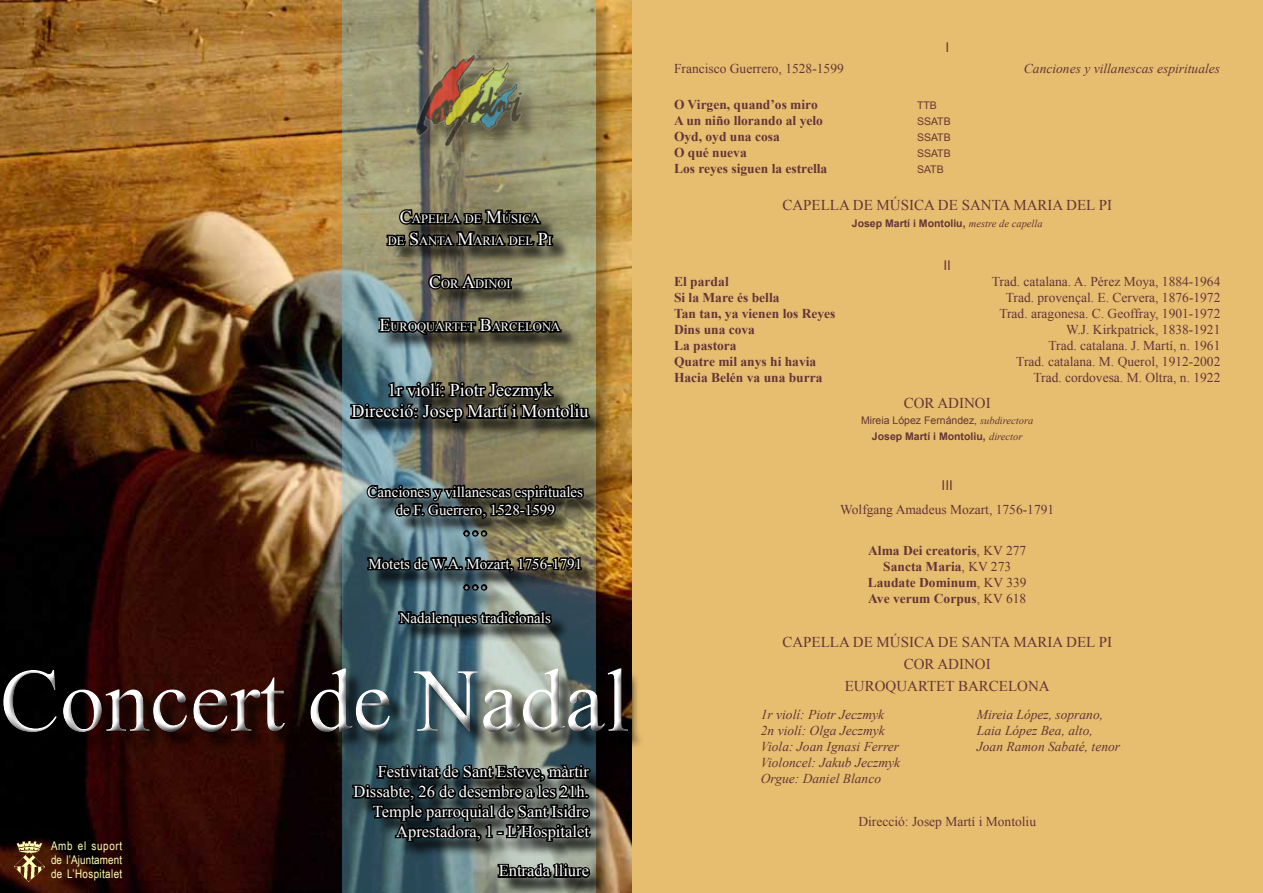
<style>
.page{position:relative;width:1263px;height:893px;background:#fff}
.page>*{position:absolute;margin:0;border:0;box-sizing:border-box;transform-origin:0 0}
.t1{font:90px "Times New Roman";color:#fff}
.t2{font:18px/21.6px "Times New Roman";color:#fff;text-align:center}
.t3{font:16.5px/19.8px "Times New Roman";color:#fff;text-align:right}
.t4{font:15px/18px "Times New Roman";color:#fff;text-align:center}
.t5{font:15px/22px "Times New Roman";color:#673437;text-align:center}
.t6{font:13.5px "Times New Roman";color:#673437}
.t7{font:700 13.5px/16px "Times New Roman";color:#673437;text-align:center}
.t8{font:italic 13.5px/16px "Times New Roman";color:#673437}
.t9{font:13.5px "Arial";color:#673437}
.t10{font:12.6px/21.6px "Times New Roman";color:#fff;text-align:center}
.t11{font:12px/14.4px "Arial Narrow";letter-spacing:.03em;color:#ffffb3;text-align:justify}
.t12{font:10.5px/16px "Arial";color:#673437;text-align:center}
.t13{font:700 10.5px "Arial";color:#673437}
.t14{font:8.7px "Times New Roman";color:#fff}
.s1{font-size:18px}
.s2{font-family:"Times New Roman";font-weight:400;font-style:italic}
.s3{font-family:"Times New Roman";font-style:italic}
.s4{font-weight:700}
.s5{font-weight:400}
</style>
<div class="page">
<div style="left:631px;top:0;width:632px;height:893px;background:#e7be6f"></div>
<img style="left:0;top:0;width:631px;height:893px">
<div style="left:345px;top:2px;width:270px;height:891px;background:#000;opacity:.75"></div>
<svg style="left:342px;top:0;width:254px;height:893px;background:#8b9077"></svg>
<div style="left:417px;top:56px;width:121px;height:107px;background:#000;opacity:.75"></div>
<img style="left:414px;top:48px;width:113px;height:101px">
<div style="left:352px;top:212px;width:255px;height:228px;background:#000;opacity:.75"></div>
<svg style="left:385px;top:199px;width:170px;height:52px;background:#4b4837"></svg>
<svg style="left:426px;top:271px;width:88px;height:23px;background:#434033"></svg>
<svg style="left:377px;top:315px;width:186px;height:22px;background:#3b3d33"></svg>
<svg style="left:349px;top:379px;width:243px;height:46px;background:#373c35"></svg>
<div style="left:369px;top:487px;width:232px;height:158px;background:#000;opacity:.75"></div>
<img style="left:364px;top:478px;width:222px;height:152px">
<div style="left:5px;top:671px;width:641px;height:79px;background:#000;opacity:.75"></div>
<div style="left:0;top:657px;width:636px;height:81px;background:#fff;opacity:.75"></div>
<div style="left:0;top:661px;width:639px;height:82px;background:#000;opacity:.75"></div>
<div style="left:354px;top:766px;width:255px;height:127px;background:#000;opacity:.75"></div>
<svg style="left:351px;top:762px;width:242px;height:86px;background:#283132"></svg>
<svg style="left:496px;top:861px;width:96px;height:21px;background:#444842"></svg>
<img style="left:14px;top:841px;width:36px;height:44px">
<p class="t10" style="left:388px;top:208px;width:166px"><span class="s1">C</span>APELLA DE <span class="s1">M</span>ÚSICA<br>DE <span class="s1">S</span> ANTA <span class="s1">M</span>ARIA DEL <span class="s1">P</span>I</p>
<p class="t10" style="left:429px;top:273px;width:83px"><span class="s1">C</span>OR <span class="s1">A</span>DINOI</p>
<p class="t10" style="left:379px;top:316px;width:182px"><span class="s1">E</span>UROQUARTET <span class="s1">B</span>ARCELONA</p>
<h2 class="t2" style="left:351px;top:379px;width:238px">1r violí: Piotr Jeczmyk<br>Direcció: Josep Martí i Montoliu</h2>
<p class="t4" style="left:368px;top:482px;width:217px">Canciones y villanescas espirituales de F. Guerrero, 1528-1599</p>
<p class="t14" style="left:464px;top:529px;width:23px">* * *</p>
<p class="t4" style="left:368px;top:554px;width:215px">Motets de W.A. Mozart, 1756-1791</p>
<p class="t14" style="left:464px;top:583px;width:23px">* * *</p>
<p class="t4" style="left:400px;top:608px;width:153px">Nadalenques tradicionals</p>
<h1 class="t1" style="left:0;top:640px;width:631px">Concert de Nadal</h1>
<p class="t3" style="left:353px;top:762px;width:237px">Festivitat de Sant Esteve, màrtir Dissabte, 26 de desembre a les 21h.<br>Temple parroquial de Sant Isidre Aprestadora, 1 - L’Hospitalet</p>
<p class="t3" style="left:499px;top:861px;width:92px">Entrada lliure</p>
<p class="t11" style="left:51px;top:838px;width:73px">Amb el suport de l’Ajuntament de L’Hospitalet</p>
<p class="t9" style="left:945px;top:39px;width:5px">I</p>
<p class="t6" style="left:674px;top:59px;width:171px">Francisco Guerrero, 1528-1599</p>
<p class="t8" style="left:1024px;top:60px;width:198px">Canciones y villanescas espirituales</p>
<p class="t7" style="left:674px;top:96px;width:145px">O Virgen, quand’os miro</p>
<p class="t12" style="left:917px;top:98px;width:21px">TTB</p>
<p class="t7" style="left:674px;top:112px;width:150px">A un niño llorando al yelo</p>
<p class="t12" style="left:917px;top:114px;width:35px">SSATB</p>
<p class="t7" style="left:674px;top:128px;width:107px">Oyd, oyd una cosa</p>
<p class="t12" style="left:917px;top:130px;width:35px">SSATB</p>
<p class="t7" style="left:674px;top:144px;width:74px">O qué nueva</p>
<p class="t12" style="left:917px;top:146px;width:35px">SSATB</p>
<p class="t7" style="left:674px;top:160px;width:155px">Los reyes siguen la estrella</p>
<p class="t12" style="left:917px;top:162px;width:28px">SATB</p>
<p class="t5" style="left:782px;top:194px;width:331px">CAPELLA DE MÚSICA DE SANTA MARIA DEL PI</p>
<p class="t13" style="left:852px;top:217px;width:192px">Josep Martí i Montoliu, <span class="s2">mestre de capella</span></p>
<p class="t9" style="left:943px;top:256px;width:9px">II</p>
<p class="t7" style="left:674px;top:273px;width:56px">El pardal</p>
<p class="t6" style="left:992px;top:272px;width:230px">Trad. catalana. A. Pérez Moya, 1884-1964</p>
<p class="t7" style="left:674px;top:289px;width:107px">Si la Mare és bella</p>
<p class="t6" style="left:1006px;top:288px;width:216px">Trad. provençal. E. Cervera, 1876-1972</p>
<p class="t7" style="left:674px;top:305px;width:163px">Tan tan, ya vienen los Reyes</p>
<p class="t6" style="left:999px;top:304px;width:223px">Trad. aragonesa. C. Geoffray, 1901-1972</p>
<p class="t7" style="left:674px;top:321px;width:83px">Dins una cova</p>
<p class="t6" style="left:1066px;top:320px;width:156px">W.J. Kirkpatrick, 1838-1921</p>
<p class="t7" style="left:674px;top:337px;width:64px">La pastora</p>
<p class="t6" style="left:1048px;top:336px;width:173px">Trad. catalana. J. Martí, n. 1961</p>
<p class="t7" style="left:674px;top:353px;width:144px">Quatre mil anys hi havia</p>
<p class="t6" style="left:1016px;top:352px;width:206px">Trad. catalana. M. Querol, 1912-2002</p>
<p class="t7" style="left:674px;top:369px;width:150px">Hacia Belén va una burra</p>
<p class="t6" style="left:1033px;top:368px;width:188px">Trad. cordovesa. M. Oltra, n. 1922</p>
<p class="t5" style="left:904px;top:392px;width:89px">COR ADINOI</p>
<p class="t12" style="left:861px;top:413px;width:174px">Mireia López Fernández, <span class="s3">subdirectora<br></span><span class="s4">Josep Martí i Montoliu,</span> <span class="s3">director</span></p>
<p class="t9" style="left:941px;top:476px;width:13px">III</p>
<p class="t6" style="left:840px;top:501px;width:216px">Wolfgang Amadeus Mozart, 1756-1791</p>
<p class="t7" style="left:868px;top:542px;width:160px">Alma Dei creatoris<span class="s5">, KV 277<br></span>Sancta Maria<span class="s5">, KV 273<br></span>Laudate Dominum<span class="s5">, KV 339<br></span>Ave verum Corpus<span class="s5">, KV 618</span></p>
<p class="t5" style="left:782px;top:631px;width:331px">CAPELLA DE MÚSICA DE SANTA MARIA DEL PI<br>COR ADINOI<br>EUROQUARTET BARCELONA</p>
<p class="t8" style="left:761px;top:706px;width:141px">1r violí: Piotr Jeczmyk<br>2n violí: Olga Jeczmyk<br>Viola: Joan Ignasi Ferrer<br>Violoncel: Jakub Jeczmyk<br>Orgue: Daniel Blanco</p>
<p class="t8" style="left:977px;top:706px;width:145px">Mireia López, soprano,<br>Laia López Bea, alto,<br>Joan Ramon Sabaté, tenor</p>
<p class="t6" style="left:858px;top:813px;width:179px">Direcció: Josep Martí i Montoliu</p>
</div>
